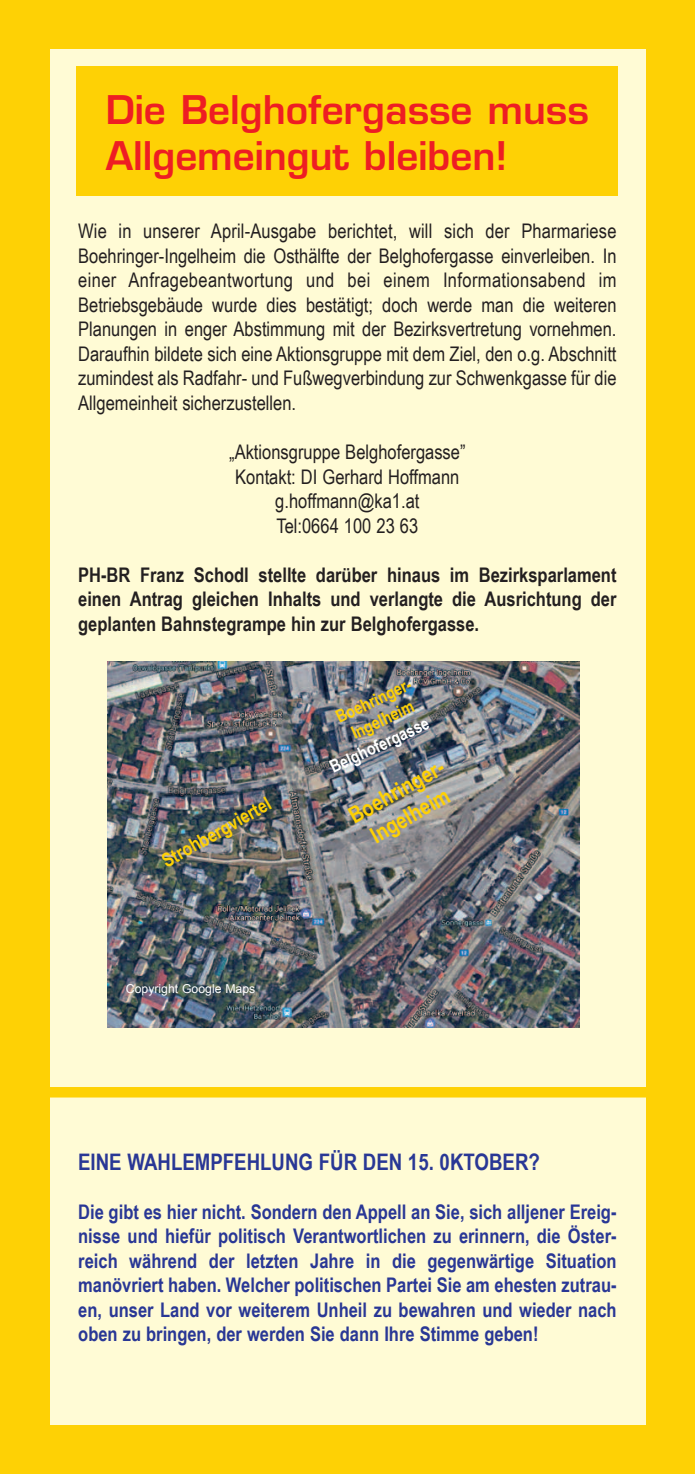
<style>
.page{position:relative;width:695px;height:1474px;background:#fff}
.page>*{position:absolute;margin:0;border:0;box-sizing:border-box;transform-origin:0 0}
.t1{font:600 38.5px/46.2px "Eurostile";color:#ee1d23}
.t2{font:700 22.75px "Arial Narrow";color:#293795}
.t3{font:700 22.75px/27.3px "Arial Narrow";color:#fed105;text-align:center}
.t4{font:20.12px/24.5px "Arial Narrow";color:#231f20;text-align:justify}
.t5{font:700 20.12px/24.5px "Arial Narrow";color:#293795;text-align:justify}
.t6{font:700 20.12px/24.5px "Arial Narrow";color:#231f20;text-align:justify}
.t7{font:700 19.25px "Arial Narrow";color:#fed105}
.t8{font:700 17.5px/21px "Arial Narrow";color:#fed105;text-align:center}
.t9{font:700 17.5px "Arial Narrow";color:#fff}
.t10{font:12.25px "Arial";color:#fff}
</style>
<div class="page">
<div style="left:0;top:0;width:694px;height:1473px;background:#fed105"></div>
<div style="left:50px;top:50px;width:595px;height:1374px;background:#fffbd5"></div>
<div style="left:76px;top:67px;width:541px;height:129px;background:#fed105"></div>
<img style="left:107px;top:661px;width:472px;height:366px">
<div style="left:29px;top:1087px;width:638px;height:10px;background:#fed105"></div>
<h1 class="t1" style="left:106px;top:91px;width:484px">Die Belghofergasse muss<br>Allgemeingut bleiben!</h1>
<p class="t4" style="left:78px;top:219px;width:539px">Wie in unserer April-Ausgabe berichtet, will sich der Pharmariese Boehringer-Ingelheim die Osthälfte der Belghofergasse einverleiben. In einer Anfragebeantwortung und bei einem Informationsabend im Betriebsgebäude wurde dies bestätigt; doch werde man die weiteren Planungen in enger Abstimmung mit der Bezirksvertretung vornehmen.<br>Daraufhin bildete sich eine Aktionsgruppe mit dem Ziel, den o.g. Abschnitt zumindest als Radfahr- und Fußwegverbindung zur Schwenkgasse für die Allgemeinheit sicherzustellen.</p>
<p class="t4" style="left:229px;top:439px;width:238px;text-align:center">„Aktionsgruppe Belghofergasse”<br>Kontakt: DI Gerhard Hoffmann g.hoffmann@ka1.at<br>Tel:0664 100 23 63</p>
<p class="t6" style="left:78px;top:562px;width:539px">PH-BR Franz Schodl stellte darüber hinaus im Bezirksparlament einen Antrag gleichen Inhalts und verlangte die Ausrichtung der geplanten Bahnstegrampe hin zur Belghofergasse.</p>
<p class="t7" style="left:158px;top:852px;width:123px;rotate:-30deg">Strohbergviertel</p>
<p class="t10" style="left:126px;top:981px;width:131px">Copyright Google Maps</p>
<p class="t8" style="left:332px;top:708px;width:82px;rotate:-25deg">Boehringer-<br>Ingelheim</p>
<p class="t9" style="left:326px;top:758px;width:109px;rotate:-25deg">Belghofergasse</p>
<p class="t3" style="left:344px;top:805px;width:106px;rotate:-30deg">Boehringer-<br>Ingelheim</p>
<p class="t2" style="left:78px;top:1148px;width:463px">EINE WAHLEMPFEHLUNG FÜR DEN 15. 0KTOBER?</p>
<p class="t5" style="left:78px;top:1199px;width:540px">Die gibt es hier nicht. Sondern den Appell an Sie, sich alljener Ereig&shy;nisse und hiefür politisch Verantwortlichen zu erinnern, die Öster&shy;reich während der letzten Jahre in die gegenwärtige Situation manövriert haben. Welcher politischen Partei Sie am ehesten zutrau&shy;en, unser Land vor weiterem Unheil zu bewahren und wieder nach oben zu bringen, der werden Sie dann Ihre Stimme geben!</p>
</div>
